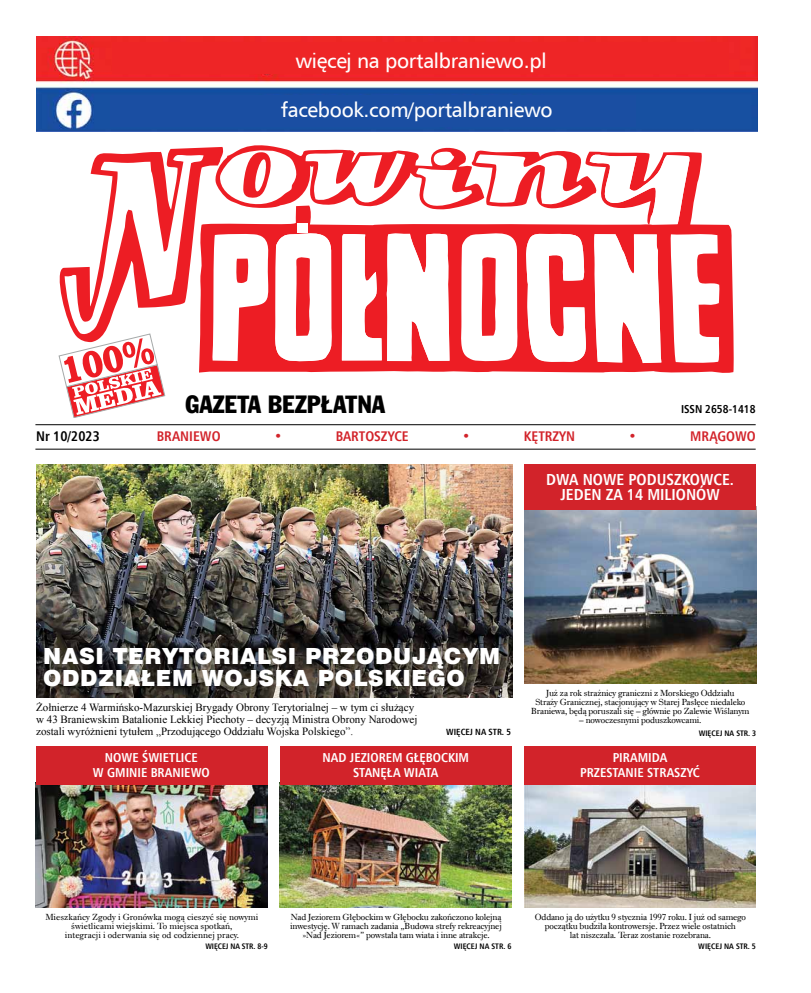
<style>
.page{position:relative;width:811px;height:993px;background:#fff}
.page>*{position:absolute;margin:0;border:0;box-sizing:border-box;transform-origin:0 0}
.t1{font:24.3px "Frank Goth Cn EU";color:#000}
.t2{font:22.3px/22.3px "Swis 721 Blk EU";letter-spacing:.03em;color:#fff}
.t3{font:20.7px "Humnst 777 EU";letter-spacing:-.015em;color:#fff}
.t4{font:700 16px "Humnst 777 Cn EU";color:#fff}
.t5{font:700 14px "Humnst 777 Cn EU";color:#d2232a}
.t6{font:700 14px "Humnst 777 Cn EU";color:#000}
.t7{font:700 13px "Humnst 777 Cn EU";color:#fff}
.t8{font:700 11.5px "Humnst 777 Cn EU";color:#000}
.t9{font:11px/12px "Times New Roman";color:#000}
.t10{font:9.1px/9px "Dutch 766 EU";letter-spacing:-.02em;color:#000;text-align:center}
.t11{font:9.1px/9px "Dutch 766 EU";color:#000;text-align:center}
.t12{font:700 9px "Humnst 777 Cn EU";color:#000}
.t13{font:700 8px "Humnst 777 Cn EU";color:#000}
</style>
<div class="page">
<img style="left:36px;top:464px;width:476px;height:232px">
<img style="left:37px;top:37px;width:720px;height:94px">
<div style="left:112px;top:42px;width:616px;height:32px;background:#ee2526"></div>
<hr style="left:35px;top:424px;width:720px;height:1px;background:#000">
<hr style="left:35px;top:449px;width:720px;height:1px;background:#000">
<img style="left:524px;top:784px;width:232px;height:123px">
<img style="left:525px;top:509px;width:231px;height:174px">
<div style="left:110px;top:95px;width:525px;height:32px;background:#1a4ea2"></div>
<img style="left:280px;top:784px;width:231px;height:123px">
<img style="left:36px;top:784px;width:231px;height:123px">
<div style="left:36px;top:745px;width:231px;height:39px;background:#d2232a"></div>
<div style="left:280px;top:745px;width:231px;height:39px;background:#d2232a"></div>
<div style="left:524px;top:745px;width:232px;height:39px;background:#d2232a"></div>
<div style="left:524px;top:464px;width:232px;height:45px;background:#d2232a"></div>
<svg style="left:720px;top:224px;width:13px;height:149px;background:#ed282f"></svg>
<svg style="left:59px;top:145px;width:661px;height:273px"></svg>
<h3 class="t3" style="left:295px;top:47px;width:252px">więcej na portalbraniewo.pl</h3>
<h3 class="t3" style="left:281px;top:96px;width:273px">facebook.com/portalbraniewo</h3>
<h3 class="t6" style="left:36px;top:427px;width:65px">NR 10/2023</h3>
<h1 class="t1" style="left:185px;top:388px;width:201px">GAZETA BEZPŁATNA</h1>
<p class="t8" style="left:681px;top:402px;width:76px">ISSN 2658-1418</p>
<h3 class="t5" style="left:157px;top:427px;width:65px">BRANIEWO</h3>
<h3 class="t5" style="left:274px;top:427px;width:10px">•</h3>
<h3 class="t5" style="left:336px;top:427px;width:74px">BARTOSZYCE</h3>
<h3 class="t5" style="left:462px;top:427px;width:10px">•</h3>
<h3 class="t5" style="left:524px;top:427px;width:53px">KĘTRZYN</h3>
<h3 class="t5" style="left:628px;top:427px;width:10px">•</h3>
<h3 class="t5" style="left:690px;top:427px;width:67px">MRĄGOWO</h3>
<h3 class="t4" style="left:546px;top:469px;width:12px">DWA</h3>
<h3 class="t4" style="left:583px;top:469px;width:11px">NOWE</h3>
<h3 class="t4" style="left:628px;top:469px;width:48px">PODUSZKOWCE</h3>
<h3 class="t4" style="left:730px;top:469px;width:6px">.</h3>
<h3 class="t4" style="left:560px;top:484px;width:160px">JEDEN ZA 14 MILIONÓW</h3>
<h2 class="t2" style="left:43px;top:645px;width:458px">NASI TERYTORIALSI PRZODUJĄCYM<br>ODDZIAŁEM WOJSKA POLSKIEGO</h2>
<p class="t9" style="left:36px;top:701px;width:383px">Żołnierze 4 Warmińsko-Mazurskiej Brygady Obrony Terytorialnej – w tym ci służący w 43 Braniewskim Batalionie Lekkiej Piechoty – decyzją Ministra Obrony Narodowej zostali wyróżnieni tytułem „Przodującego Oddziału Wojska Polskiego”.</p>
<p class="t12" style="left:446px;top:726px;width:66px">WIĘCEJ NA STR. 5</p>
<h3 class="t7" style="left:105px;top:749px;width:18px">NOWE</h3>
<h3 class="t7" style="left:142px;top:749px;width:14px">ŚWIET</h3>
<h3 class="t7" style="left:175px;top:749px;width:12px">LICE</h3>
<h3 class="t7" style="left:93px;top:764px;width:22px">W GMINIE</h3>
<h3 class="t7" style="left:151px;top:764px;width:16px">BRANIEWO</h3>
<h3 class="t7" style="left:322px;top:749px;width:40px">NAD JEZIOREM</h3>
<h3 class="t7" style="left:406px;top:749px;width:22px">GŁĘBOCKIM</h3>
<h3 class="t7" style="left:353px;top:764px;width:8px">STANĘ</h3>
<h3 class="t7" style="left:387px;top:764px;width:25px">ŁA WIATA</h3>
<p class="t10" style="left:531px;top:688px;width:220px">Już za rok strażnicy graniczni z Morskiego Oddziału<br>Straży Granicznej, stacjonujący w Starej Pasłęce niedaleko<br>Braniewa, będą poruszali się – głównie po Zalewie Wiślanym</p>
<p class="t10" style="left:579px;top:715px;width:124px">– nowoczesnymi poduszkowcami.</p>
<p class="t13" style="left:698px;top:727px;width:59px">WIĘCEJ NA STR. 3</p>
<h3 class="t7" style="left:612px;top:749px;width:14px">PIRAMI</h3>
<h3 class="t7" style="left:651px;top:749px;width:16px">DA</h3>
<h3 class="t7" style="left:580px;top:764px;width:8px">PRZESTANIE</h3>
<h3 class="t7" style="left:647px;top:764px;width:8px">STRASZY</h3>
<h3 class="t7" style="left:693px;top:764px;width:8px">Ć</h3>
<p class="t11" style="left:45px;top:912px;width:214px">Mieszkańcy Zgody i Gronówka mogą cieszyć się nowymi świetlicami wiejskimi. To miejsca spotkań,<br>integracji i oderwania się od codziennej pracy.</p>
<p class="t10" style="left:290px;top:912px;width:213px">Nad Jeziorem Głębockim w Głębocku zakończono kolejną inwestycję. W ramach zadania „Budowa strefy rekreacyjnej »Nad Jeziorem«” powstała tam wiata i inne atrakcje.</p>
<p class="t10" style="left:535px;top:912px;width:213px">Oddano ją do użytku 9 stycznia 1997 roku. I już od samego początku budziła kontrowersje. Przez wiele ostatnich<br>lat niszczała. Teraz zostanie rozebrana.</p>
<p class="t13" style="left:205px;top:941px;width:64px">WIĘCEJ NA STR. 8-9</p>
<p class="t13" style="left:454px;top:941px;width:59px">WIĘCEJ NA STR. 6</p>
<p class="t13" style="left:698px;top:941px;width:59px">WIĘCEJ NA STR. 5</p>
</div>
